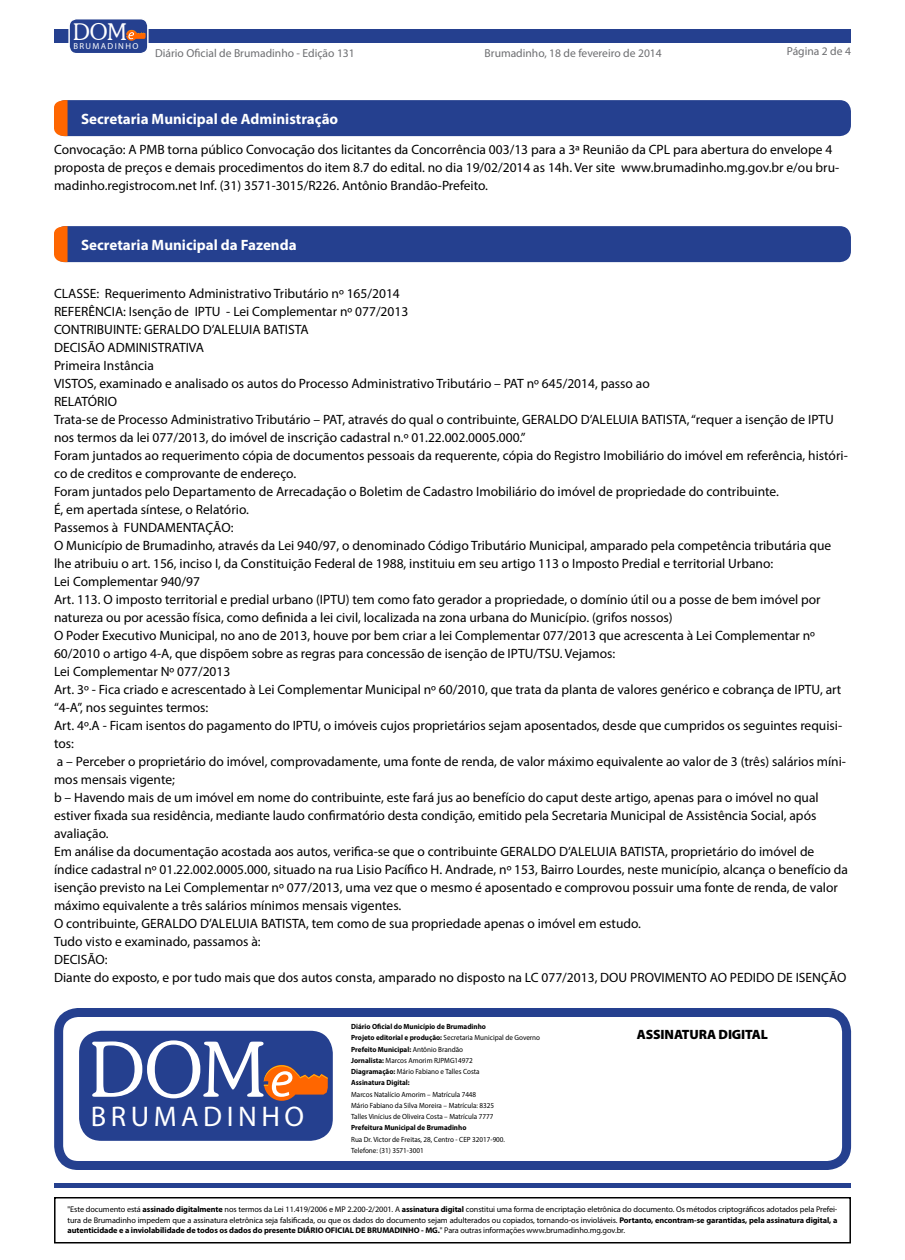
<style>
.page{position:relative;width:905px;height:1260px;background:#fff}
.page>*{position:absolute;margin:0;border:0;box-sizing:border-box;transform-origin:0 0}
.t1{font:300 76.35px "Souvenir IT Cby BT";color:#fff}
.t2{font:28.5px "Myriad Pro";letter-spacing:.16em;color:#fff}
.t3{font:300 23.25px "Souvenir IT Cby BT";color:#fff}
.t4{font:700 15px "Myriad Pro";color:#fff}
.t5{font:13.5px/18px "Myriad Pro";color:#000}
.t6{font:900 13.5px "Myriad Pro";letter-spacing:-.01em;color:#000}
.t7{font:11.55px "Myriad Pro";color:#6d6e71}
.t8{font:8.7px "Myriad Pro";letter-spacing:.16em;color:#fff}
.t9{font:8.25px/10.5px "Myriad Pro";letter-spacing:-.01em;color:#000;text-align:justify}
.t10{font:700 7.5px/11.2px "Myriad Pro";color:#000;scale:.95 1}
.t11{font:7.5px/11.2px "Myriad Pro";color:#000;scale:.95 1}
.s1{font-weight:400}
.s2{font-weight:700}
</style>
<div class="page">
<div style="left:54px;top:29px;width:796px;height:14px;background:#25408f"></div>
<hr style="left:55px;top:1184px;width:795px;height:4px;background:#25408f">
<div style="left:54px;top:1197px;width:796px;height:47px;border:2px solid #000"></div>
<div style="left:69px;top:19px;width:79px;height:35px;background:#25408f;border-radius:8px"></div>
<div style="left:68px;top:18px;width:80px;height:36px;border:1px solid #fff;border-radius:8px"></div>
<svg style="left:126px;top:30px;width:20px;height:11px"></svg>
<div style="left:54px;top:1008px;width:797px;height:162px;border:9px solid #25408f;border-radius:20px"></div>
<div style="left:54px;top:100px;width:796px;height:36px;background:#25408f;border-radius:11px"></div>
<svg style="left:54px;top:100px;width:14px;height:36px"></svg>
<div style="left:54px;top:226px;width:796px;height:36px;background:#25408f;border-radius:11px"></div>
<svg style="left:54px;top:226px;width:14px;height:36px"></svg>
<div style="left:77px;top:1028px;width:258px;height:115px;background:#25408f;border-radius:25px"></div>
<div style="left:74px;top:1026px;width:263px;height:120px;border:5px solid #fff;border-radius:25px"></div>
<svg style="left:264px;top:1065px;width:64px;height:36px"></svg>
<h3 class="t3" style="left:73px;top:17px;width:55px">DOM</h3>
<p class="t8" style="left:73px;top:40px;width:66px">BRUMADINHO</p>
<p class="t7" style="left:155px;top:46px;width:201px">Diário Oficial de Brumadinho - Edição 131</p>
<p class="t7" style="left:484px;top:46px;width:179px">Brumadinho, 18 de fevereiro de 2014</p>
<p class="t7" style="left:786px;top:44px;width:66px">Página 2 de 4</p>
<p class="t4" style="left:81px;top:109px;width:259px">Secretaria Municipal de Administração</p>
<p class="t5" style="left:54px;top:140px;width:786px">Convocação: A PMB torna público Convocação dos licitantes da Concorrência 003/13 para a 3ª Reunião da CPL para abertura do envelope 4 proposta de preços e demais procedimentos do item 8.7 do edital. no dia 19/02/2014 as 14h. Ver site www.brumadinho.mg.gov.br e/ou bru&shy;madinho.registrocom.net Inf. (31) 3571-3015/R226. Antônio Brandão-Prefeito.</p>
<p class="t4" style="left:81px;top:235px;width:217px">Secretaria Municipal da Fazenda</p>
<p class="t5" style="left:54px;top:284px;width:795px">CLASSE: Requerimento Administrativo Tributário nº 165/2014<br>REFERÊNCIA: Isenção de IPTU - Lei Complementar nº 077/2013<br>CONTRIBUINTE: GERALDO D’ALELUIA BATISTA<br>DECISÃO ADMINISTRATIVA<br>Primeira Instância<br>VISTOS, examinado e analisado os autos do Processo Administrativo Tributário – PAT nº 645/2014, passo ao<br>RELATÓRIO<br>Trata-se de Processo Administrativo Tributário – PAT, através do qual o contribuinte, GERALDO D’ALELUIA BATISTA, “requer a isenção de IPTU nos termos da lei 077/2013, do imóvel de inscrição cadastral n.º 01.22.002.0005.000.”<br>Foram juntados ao requerimento cópia de documentos pessoais da requerente, cópia do Registro Imobiliário do imóvel em referência, históri&shy;co de creditos e comprovante de endereço.<br>Foram juntados pelo Departamento de Arrecadação o Boletim de Cadastro Imobiliário do imóvel de propriedade do contribuinte.<br>É, em apertada síntese, o Relatório.<br>Passemos à FUNDAMENTAÇÃO:<br>O Município de Brumadinho, através da Lei 940/97, o denominado Código Tributário Municipal, amparado pela competência tributária que lhe atribuiu o art. 156, inciso I, da Constituição Federal de 1988, instituiu em seu artigo 113 o Imposto Predial e territorial Urbano:<br>Lei Complementar 940/97<br>Art. 113. O imposto territorial e predial urbano (IPTU) tem como fato gerador a propriedade, o domínio útil ou a posse de bem imóvel por natureza ou por acessão física, como definida a lei civil, localizada na zona urbana do Município. (grifos nossos)<br>O Poder Executivo Municipal, no ano de 2013, houve por bem criar a lei Complementar 077/2013 que acrescenta à Lei Complementar nº 60/2010 o artigo 4-A, que dispõem sobre as regras para concessão de isenção de IPTU/TSU. Vejamos:<br>Lei Complementar Nº 077/2013<br>Art. 3º - Fica criado e acrescentado à Lei Complementar Municipal nº 60/2010, que trata da planta de valores genérico e cobrança de IPTU, art “4-A”, nos seguintes termos:<br>Art. 4º.A - Ficam isentos do pagamento do IPTU, o imóveis cujos proprietários sejam aposentados, desde que cumpridos os seguintes requisi&shy;tos:<br>a – Perceber o proprietário do imóvel, comprovadamente, uma fonte de renda, de valor máximo equivalente ao valor de 3 (três) salários míni&shy;mos mensais vigente;<br>b – Havendo mais de um imóvel em nome do contribuinte, este fará jus ao benefício do caput deste artigo, apenas para o imóvel no qual estiver fixada sua residência, mediante laudo confirmatório desta condição, emitido pela Secretaria Municipal de Assistência Social, após avaliação.<br>Em análise da documentação acostada aos autos, verifica-se que o contribuinte GERALDO D’ALELUIA BATISTA, proprietário do imóvel de índice cadastral nº 01.22.002.0005.000, situado na rua Lisio Pacífico H. Andrade, nº 153, Bairro Lourdes, neste município, alcança o benefício da isenção previsto na Lei Complementar nº 077/2013, uma vez que o mesmo é aposentado e comprovou possuir uma fonte de renda, de valor máximo equivalente a três salários mínimos mensais vigentes.<br>O contribuinte, GERALDO D’ALELUIA BATISTA, tem como de sua propriedade apenas o imóvel em estudo.<br>Tudo visto e examinado, passamos à:<br>DECISÃO:<br>Diante do exposto, e por tudo mais que dos autos consta, amparado no disposto na LC 077/2013, DOU PROVIMENTO AO PEDIDO DE ISENÇÃO</p>
<h1 class="t1" style="left:90px;top:1023px;width:177px">DOM</h1>
<h2 class="t2" style="left:91px;top:1099px;width:215px">BRUMADINHO</h2>
<p class="t10" style="left:351px;top:1021px;width:200px">Diário Oficial do Município de Brumadinho<br>Projeto editorial e produção: <span class="s1">Secretaria Municipal de Governo </span>Prefeito Municipal: <span class="s1">Antônio Brandão<br></span>Jornalista: <span class="s1">Marcos Amorim RJPMG14972<br></span>Diagramação: <span class="s1">Mário Fabiano e Talles Costa<br></span>Assinatura Digital:</p>
<p class="t11" style="left:351px;top:1088px;width:152px">Marcos Natalício Amorim – Matrícula 7448<br>Mário Fabiano da Silva Moreira – Matrícula: 8325<br>Talles Vinícius de Oliveira Costa – Matrícula 7777</p>
<p class="t10" style="left:351px;top:1122px;width:123px">Prefeitura Municipal de Brumadinho</p>
<p class="t11" style="left:351px;top:1133px;width:163px">Rua Dr. Victor de Freitas, 28, Centro - CEP 32017-900.<br>Telefone: (31) 3571-3001</p>
<p class="t6" style="left:636px;top:1027px;width:133px">ASSINATURA DIGITAL</p>
<p class="t9" style="left:68px;top:1204px;width:771px">"Este documento está <span class="s2">assinado digitalmente</span> nos termos da Lei 11.419/2006 e MP 2.200-2/2001. A <span class="s2">assinatura digital</span> constitui uma forma de encriptação eletrônica do documento. Os métodos criptográficos adotados pela Prefei&shy;tura de Brumadinho impedem que a assinatura eletrônica seja falsificada, ou que os dados do documento sejam adulterados ou copiados, tornando-os invioláveis. <span class="s2">Portanto, encontram-se garantidas, pela assinatura digital, a autenticidade e a inviolabilidade de todos os dados do presente DIÁRIO OFICIAL DE BRUMADINHO - MG.</span>" Para outras informações www.brumadinho.mg.gov.br.</p>
</div>
